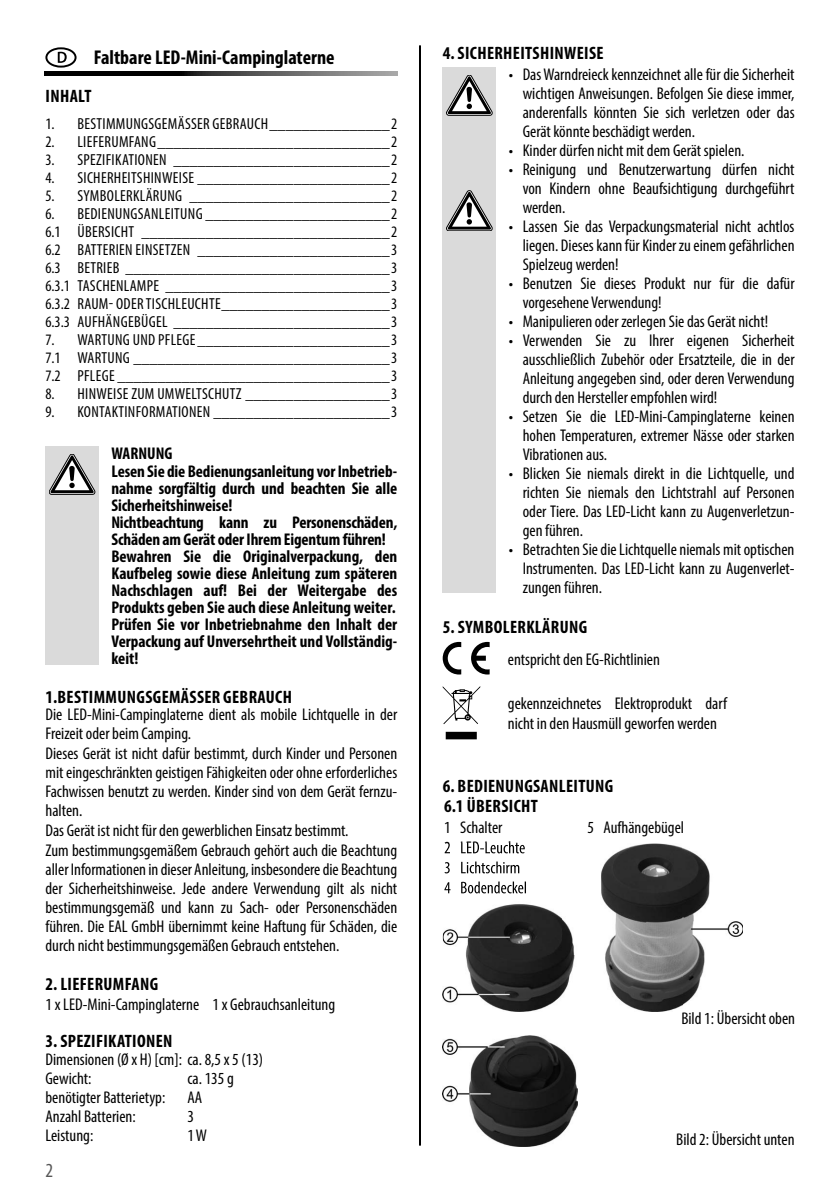
<style>
.page{position:relative;width:840px;height:1191px;background:#fff}
.page>*{position:absolute;margin:0;border:0;box-sizing:border-box;transform-origin:0 0}
.t1{font:700 condensed 20px "Myriad Pro";color:#000}
.t2{font:condensed 20px "Myriad Pro";color:#575757}
.t3{font:700 condensed 18px "Myriad Pro";letter-spacing:.02em;color:#000}
.t4{font:condensed 17px/19px "Myriad Pro";color:#000;text-align:justify}
.t5{font:700 condensed 17px/17px "Myriad Pro";color:#000}
.t6{font:condensed 16px/18px "Myriad Pro";letter-spacing:.02em;color:#000;text-align:justify}
</style>
<div class="page">
<hr style="left:419px;top:45px;width:2px;height:1100px;background:#000">
<div style="left:45px;top:47px;width:31px;height:21px;border:2px solid #000;border-radius:50%"></div>
<svg style="left:58px;top:52px;width:9px;height:11px"></svg>
<svg style="left:44px;top:72px;width:353px;height:3px"></svg>
<div style="left:45px;top:446px;width:54px;height:218px;background:#dadada"></div>
<svg style="left:49px;top:454px;width:46px;height:40px"></svg>
<svg style="left:442px;top:642px;width:19px;height:32px"></svg>
<svg style="left:471px;top:642px;width:18px;height:32px"></svg>
<img style="left:442px;top:843px;width:300px;height:168px">
<img style="left:444px;top:843px;width:80px;height:10px">
<img style="left:444px;top:861px;width:75px;height:12px">
<img style="left:444px;top:881px;width:81px;height:12px">
<img style="left:442px;top:1036px;width:135px;height:110px">
<div style="left:442px;top:67px;width:54px;height:526px;background:#dadada"></div>
<svg style="left:446px;top:75px;width:46px;height:40px"></svg>
<svg style="left:446px;top:190px;width:46px;height:41px"></svg>
<svg style="left:442px;top:686px;width:38px;height:53px"></svg>
<p class="t1" style="left:94px;top:45px;width:242px">Faltbare LED-Mini-Campinglaterne</p>
<p class="t3" style="left:46px;top:84px;width:47px">INHALT</p>
<p class="t6" style="left:45px;top:114px;width:353px">1. BESTIMMUNGSGEMÄSSER GEBRAUCH _______________2</p>
<p class="t6" style="left:45px;top:132px;width:353px">2. LIEFERUMFANG _____________________________2</p>
<p class="t6" style="left:45px;top:150px;width:353px">3. SPEZIFIKATIONEN ___________________________2</p>
<p class="t6" style="left:45px;top:168px;width:353px">4. SICHERHEITSHINWEISE ________________________2</p>
<p class="t6" style="left:45px;top:186px;width:353px">5. SYMBOLERKLÄRUNG _________________________2</p>
<p class="t6" style="left:45px;top:204px;width:353px">6. BEDIENUNGSANLEITUNG _______________________2<br>6.1 ÜBERSICHT _______________________________2<br>6.2 BATTERIEN EINSETZEN ________________________3<br>6.3 BETRIEB _________________________________3<br>6.3.1 TASCHENLAMPE ____________________________3<br>6.3.2 RAUM- ODER TISCHLEUCHTE _____________________3<br>6.3.3 AUFHÄNGEBÜGEL ___________________________3</p>
<p class="t6" style="left:45px;top:330px;width:353px">7. WARTUNG UND PFLEGE ________________________3<br>7.1 WARTUNG ________________________________3<br>7.2 PFLEGE __________________________________3</p>
<p class="t6" style="left:45px;top:384px;width:353px">8. HINWEISE ZUM UMWELTSCHUTZ __________________3</p>
<p class="t6" style="left:45px;top:402px;width:353px">9. KONTAKTINFORMATIONEN ______________________3</p>
<p class="t5" style="left:111px;top:444px;width:63px">WARNUNG</p>
<p class="t5" style="left:111px;top:463px;width:287px">Lesen Sie die Bedienungsanleitung vor Inbetrieb&shy;nahme sorgfältig durch und beachten Sie alle Sicherheitshinweise!<br>Nichtbeachtung kann zu Personenschäden, Schäden am Gerät oder Ihrem Eigentum führen!<br>Bewahren Sie die Originalverpackung, den Kaufbeleg sowie diese Anleitung zum späteren Nachschlagen auf! Bei der Weitergabe des Produkts geben Sie auch diese Anleitung weiter.<br>Prüfen Sie vor Inbetriebnahme den Inhalt der Verpackung auf Unversehrtheit und Vollständig&shy;keit!</p>
<p class="t3" style="left:45px;top:685px;width:248px">1.BESTIMMUNGSGEMÄSSER GEBRAUCH</p>
<p class="t4" style="left:45px;top:704px;width:353px;text-align:left">Die LED-Mini-Campinglaterne dient als mobile Lichtquelle in der Freizeit oder beim Camping.<br>Dieses Gerät ist nicht dafür bestimmt, durch Kinder und Personen mit eingeschränkten geistigen Fähigkeiten oder ohne erforderliches Fachwissen benutzt zu werden. Kinder sind von dem Gerät fernzu&shy;halten.<br>Das Gerät ist nicht für den gewerblichen Einsatz bestimmt.<br>Zum bestimmungsgemäßem Gebrauch gehört auch die Beachtung aller Informationen in dieser Anleitung, insbesondere die Beachtung der Sicherheitshinweise. Jede andere Verwendung gilt als nicht bestimmungsgemäß und kann zu Sach- oder Personenschäden führen. Die EAL GmbH übernimmt keine Haftung für Schäden, die durch nicht bestimmungsgemäßen Gebrauch entstehen.</p>
<p class="t3" style="left:45px;top:973px;width:114px">2. LIEFERUMFANG</p>
<p class="t4" style="left:45px;top:994px;width:291px">1 x LED-Mini-Campinglaterne 1 x Gebrauchsanleitung</p>
<p class="t4" style="left:45px;top:1049px;width:219px">Dimensionen (Ø x H) [cm]: ca. 8,5 x 5 (13)<br>Gewicht:</p>
<p class="t3" style="left:45px;top:1029px;width:128px">3. SPEZIFIKATIONEN</p>
<p class="t4" style="left:187px;top:1068px;width:48px">ca. 135 g</p>
<p class="t4" style="left:45px;top:1087px;width:121px">benötigter Batterietyp:</p>
<p class="t4" style="left:187px;top:1087px;width:16px">AA</p>
<p class="t4" style="left:45px;top:1106px;width:92px">Anzahl Batterien:</p>
<p class="t4" style="left:187px;top:1106px;width:8px">3</p>
<p class="t4" style="left:45px;top:1125px;width:49px">Leistung:</p>
<p class="t4" style="left:187px;top:1125px;width:21px">1 W</p>
<p class="t2" style="left:45px;top:1158px;width:9px">2</p>
<p class="t3" style="left:442px;top:42px;width:162px">4. SICHERHEITSHINWEISE</p>
<p class="t4" style="left:522px;top:64px;width:273px;text-indent:-14px">• Das Warndreieck kennzeichnet alle für die Sicherheit wichtigen Anweisungen. Befolgen Sie diese immer, anderenfalls könnten Sie sich verletzen oder das Gerät könnte beschädigt werden.</p>
<p class="t4" style="left:508px;top:140px;width:237px">• Kinder dürfen nicht mit dem Gerät spielen.</p>
<p class="t4" style="left:522px;top:159px;width:273px;text-indent:-14px">• Reinigung und Benutzerwartung dürfen nicht von Kindern ohne Beaufsichtigung durchgeführt werden.</p>
<p class="t4" style="left:522px;top:216px;width:273px;text-indent:-14px">• Lassen Sie das Verpackungsmaterial nicht achtlos liegen. Dieses kann für Kinder zu einem gefährlichen Spielzeug werden!</p>
<p class="t4" style="left:522px;top:273px;width:273px;text-indent:-14px">• Benutzen Sie dieses Produkt nur für die dafür vorgesehene Verwendung!</p>
<p class="t4" style="left:508px;top:311px;width:261px">• Manipulieren oder zerlegen Sie das Gerät nicht!</p>
<p class="t4" style="left:522px;top:330px;width:273px;text-indent:-14px">• Verwenden Sie zu Ihrer eigenen Sicherheit ausschließlich Zubehör oder Ersatzteile, die in der Anleitung angegeben sind, oder deren Verwendung durch den Hersteller empfohlen wird!</p>
<p class="t4" style="left:522px;top:406px;width:273px;text-indent:-14px">• Setzen Sie die LED-Mini-Campinglaterne keinen hohen Temperaturen, extremer Nässe oder starken Vibrationen aus.</p>
<p class="t4" style="left:522px;top:463px;width:273px;text-indent:-14px">• Blicken Sie niemals direkt in die Lichtquelle, und richten Sie niemals den Lichtstrahl auf Personen oder Tiere. Das LED-Licht kann zu Augenverletzun&shy;gen führen.</p>
<p class="t4" style="left:522px;top:539px;width:273px;text-indent:-14px">• Betrachten Sie die Lichtquelle niemals mit optischen Instrumenten. Das LED-Licht kann zu Augenverlet&shy;zungen führen.</p>
<p class="t3" style="left:442px;top:616px;width:146px">5. SYMBOLERKLÄRUNG</p>
<p class="t4" style="left:507px;top:649px;width:153px">entspricht den EG-Richtlinien</p>
<p class="t4" style="left:507px;top:693px;width:220px;line-height:20px">gekennzeichnetes Elektroprodukt darf nicht in den Hausmüll geworfen werden</p>
<p class="t3" style="left:442px;top:774px;width:172px">6. BEDIENUNGSANLEITUNG</p>
<p class="t3" style="left:444px;top:794px;width:95px">6.1 ÜBERSICHT</p>
<p class="t4" style="left:444px;top:817px;width:83px;line-height:20px">1 Schalter<br>2 LED-Leuchte</p>
<p class="t4" style="left:587px;top:818px;width:98px">5 Aufhängebügel</p>
<p class="t4" style="left:681px;top:1009px;width:115px">Bild 1: Übersicht oben</p>
<p class="t4" style="left:676px;top:1130px;width:120px">Bild 2: Übersicht unten</p>
</div>
